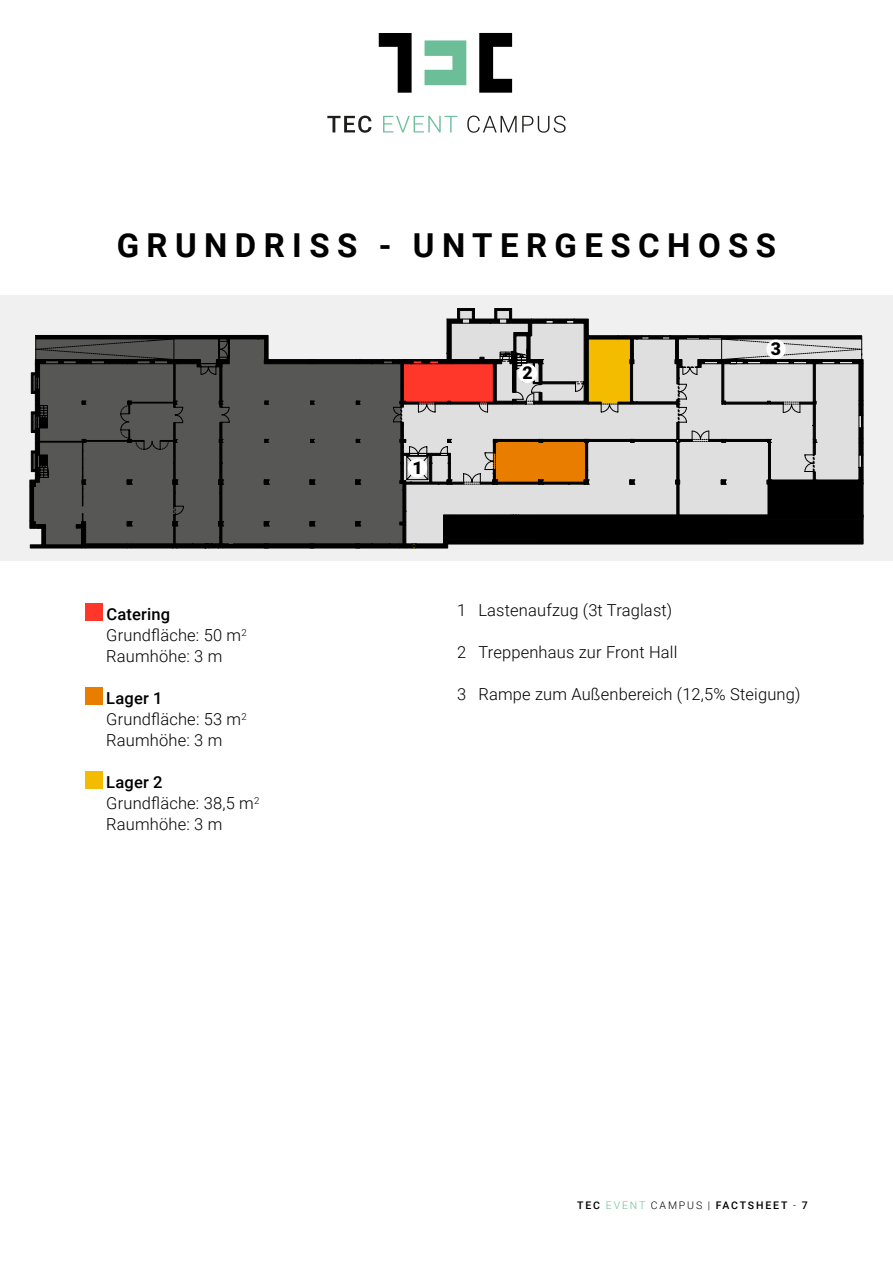
<style>
.page{position:relative;width:893px;height:1263px;background:#fff}
.page>*{position:absolute;margin:0;border:0;box-sizing:border-box;transform-origin:0 0}
.t1{font:700 33px "Roboto";letter-spacing:.225em;color:#000}
.t2{font:900 17.7px "Roboto";color:#000}
.t3{font:300 16.5px/21px "Roboto";letter-spacing:.01em;color:#000}
.t4{font:500 10.5px "Roboto";letter-spacing:.175em;color:#000}
.s1{font-weight:500}
.s2{font-weight:300;color:#6cbe99}
.s3{font-weight:300}
</style>
<div class="page">
<svg style="left:425px;top:40px;width:41px;height:45px"></svg>
<svg style="left:379px;top:33px;width:33px;height:60px"></svg>
<svg style="left:479px;top:33px;width:33px;height:60px"></svg>
<svg style="left:327px;top:116px;width:44px;height:17px"></svg>
<svg style="left:383px;top:116px;width:74px;height:16px"></svg>
<svg style="left:467px;top:116px;width:99px;height:17px"></svg>
<div style="left:0;top:296px;width:893px;height:265px;background:#f0f0f0"></div>
<div style="left:32px;top:364px;width:351px;height:180px;background:#575756"></div>
<svg style="left:356px;top:480px;width:5px;height:5px"></svg>
<svg style="left:356px;top:439px;width:4px;height:4px"></svg>
<svg style="left:356px;top:401px;width:4px;height:4px"></svg>
<svg style="left:356px;top:521px;width:5px;height:6px"></svg>
<svg style="left:310px;top:480px;width:5px;height:5px"></svg>
<svg style="left:310px;top:439px;width:4px;height:4px"></svg>
<svg style="left:310px;top:401px;width:4px;height:4px"></svg>
<svg style="left:310px;top:521px;width:5px;height:6px"></svg>
<svg style="left:264px;top:480px;width:5px;height:5px"></svg>
<svg style="left:265px;top:439px;width:4px;height:4px"></svg>
<svg style="left:265px;top:401px;width:4px;height:4px"></svg>
<svg style="left:264px;top:521px;width:5px;height:6px"></svg>
<svg style="left:218px;top:480px;width:6px;height:5px"></svg>
<svg style="left:127px;top:480px;width:5px;height:5px"></svg>
<svg style="left:127px;top:521px;width:5px;height:6px"></svg>
<svg style="left:82px;top:401px;width:4px;height:4px"></svg>
<hr style="left:220px;top:484px;width:2px;height:38px;background:#000">
<hr style="left:220px;top:442px;width:2px;height:38px;background:#000">
<hr style="left:220px;top:367px;width:2px;height:34px;background:#000">
<hr style="left:174px;top:442px;width:1px;height:38px;background:#000">
<hr style="left:174px;top:364px;width:1px;height:37px;background:#000">
<svg style="left:219px;top:401px;width:10px;height:42px"></svg>
<hr style="left:39px;top:441px;width:43px;height:1px;background:#000">
<hr style="left:85px;top:440px;width:43px;height:1px;background:#000">
<svg style="left:82px;top:439px;width:4px;height:67px"></svg>
<svg style="left:310px;top:359px;width:4px;height:5px"></svg>
<svg style="left:356px;top:359px;width:4px;height:5px"></svg>
<svg style="left:127px;top:544px;width:4px;height:4px"></svg>
<hr style="left:223px;top:544px;width:177px;height:4px;background:#000">
<div style="left:35px;top:389px;width:5px;height:11px;background:#000;border:1px solid #000"></div>
<div style="left:35px;top:443px;width:5px;height:12px;background:#000;border:1px solid #000"></div>
<hr style="left:86px;top:544px;width:41px;height:4px;background:#000">
<hr style="left:177px;top:544px;width:28px;height:4px;background:#000">
<hr style="left:131px;top:544px;width:42px;height:4px;background:#000">
<hr style="left:30px;top:486px;width:4px;height:35px;background:#000">
<svg style="left:30px;top:451px;width:19px;height:36px"></svg>
<svg style="left:31px;top:400px;width:17px;height:43px"></svg>
<svg style="left:205px;top:521px;width:19px;height:28px"></svg>
<svg style="left:172px;top:480px;width:12px;height:69px"></svg>
<svg style="left:30px;top:513px;width:56px;height:35px;background:#4b4b4b"></svg>
<div style="left:268px;top:359px;width:42px;height:5px;background:#000"></div>
<div style="left:360px;top:359px;width:23px;height:5px;background:#000"></div>
<div style="left:314px;top:359px;width:42px;height:5px;background:#000"></div>
<svg style="left:31px;top:335px;width:238px;height:59px;background:#474746"></svg>
<svg style="left:121px;top:401px;width:62px;height:48px;background:#494948"></svg>
<svg style="left:383px;top:308px;width:480px;height:240px;background:#a99e96"></svg>
<div style="left:408px;top:458px;width:19px;height:20px;background:#fff;border-radius:50%"></div>
<div style="left:518px;top:364px;width:19px;height:19px;background:#fff;border-radius:50%"></div>
<div style="left:766px;top:340px;width:20px;height:19px;background:#fff;border-radius:50%"></div>
<div style="left:85px;top:603px;width:17px;height:17px;background:#ff362a"></div>
<div style="left:85px;top:687px;width:17px;height:17px;background:#e97d00"></div>
<div style="left:85px;top:771px;width:17px;height:17px;background:#f4bc00"></div>
<h1 class="t1" style="left:117px;top:222px;width:661px">GRUNDRISS - UNTERGESCHOSS</h1>
<p class="t3" style="left:106px;top:603px;width:142px"><span class="s1">Catering<br></span>Grundfläche: 50 m<sup>2<br></sup>Raumhöhe: 3 m</p>
<p class="t3" style="left:106px;top:687px;width:142px"><span class="s1">Lager 1<br></span>Grundfläche: 53 m<sup>2<br></sup>Raumhöhe: 3 m</p>
<p class="t3" style="left:106px;top:771px;width:155px"><span class="s1">Lager 2<br></span>Grundfläche: 38,5 m<sup>2<br></sup>Raumhöhe: 3 m</p>
<p class="t2" style="left:412px;top:455px;width:12px">1</p>
<p class="t2" style="left:522px;top:361px;width:12px">2</p>
<p class="t2" style="left:771px;top:337px;width:12px">3</p>
<p class="t3" style="left:457px;top:599px;width:217px">1 Lastenaufzug (3t Traglast)</p>
<p class="t3" style="left:457px;top:641px;width:222px">2 Treppenhaus zur Front Hall</p>
<p class="t3" style="left:457px;top:683px;width:345px">3 Rampe zum Außenbereich (12,5% Steigung)</p>
<p class="t4" style="left:577px;top:1198px;width:232px">TEC <span class="s2">EVENT</span> <span class="s3">CAMPUS |</span> FACTSHEET <span class="s3">-</span> 7</p>
</div>
